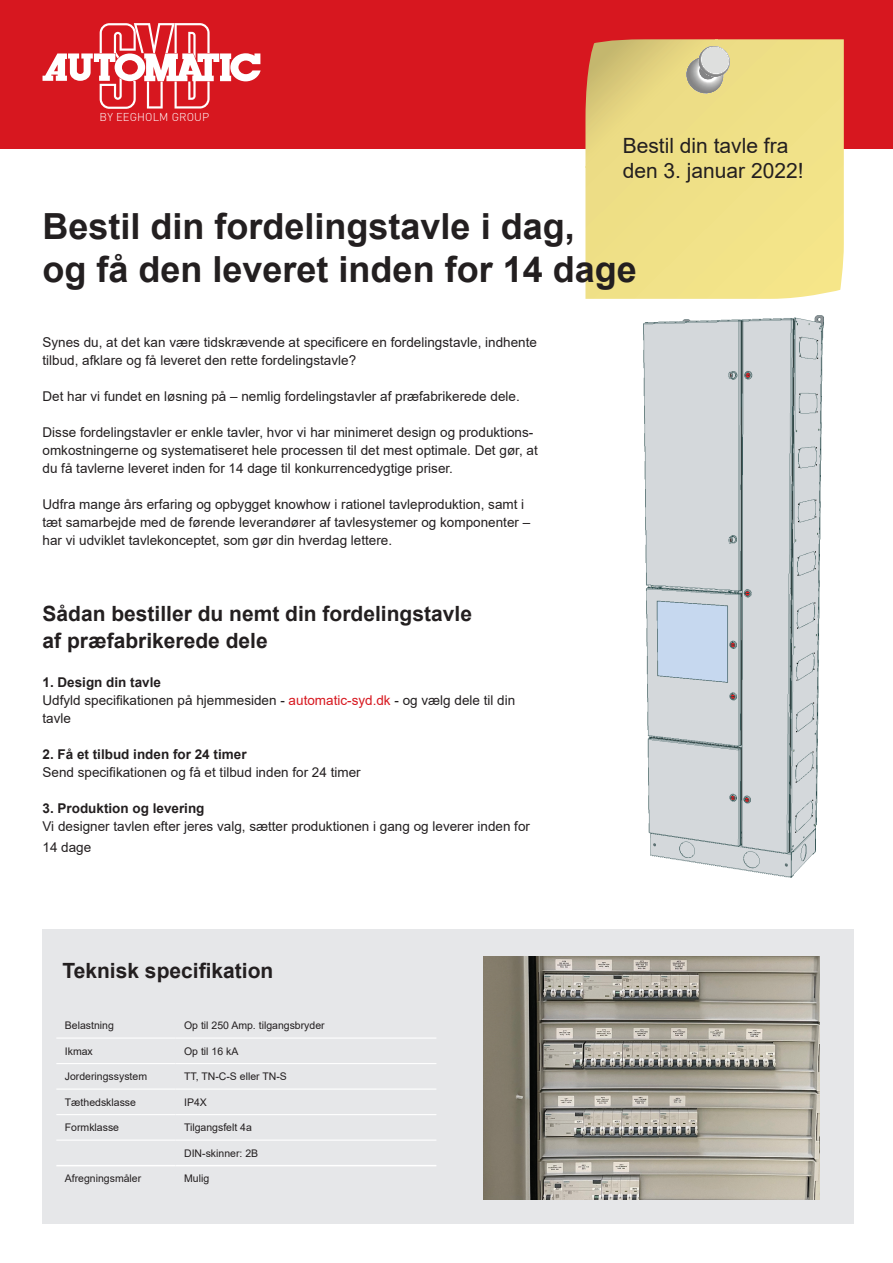
<style>
.page{position:relative;width:893px;height:1263px;background:#fff}
.page>*{position:absolute;margin:0;border:0;box-sizing:border-box;transform-origin:0 0}
.t1{font:700 36px/43.2px "Arial";color:#231f20}
.t2{font:700 21px/27px "Arial";color:#231f20}
.t3{font:21px/25.2px "Arial";color:#231f20}
.t4{font:16.2px "Arial";color:#040503}
.t5{font:13.5px/18px "Arial";color:#231f20}
.t6{font:700 13.5px "Arial";color:#231f20}
.t7{font:300 11.25px "DINOT";letter-spacing:.01em;color:#fff}
.t8{font:10.5px "Arial";color:#231f20}
.s1{font-weight:700}
.s2{color:#d7171f}
</style>
<div class="page">
<div style="left:0;top:0;width:893px;height:148px;background:#d7171f"></div>
<svg style="left:43px;top:23px;width:218px;height:86px"></svg>
<svg style="left:585px;top:39px;width:259px;height:260px;background:#eddd86"></svg>
<svg style="left:684px;top:45px;width:47px;height:51px;background:#cdc8a7"></svg>
<div style="left:43px;top:929px;width:811px;height:294px;background:#e6e7e9"></div>
<hr style="left:56px;top:1037px;width:120px;height:2px;background:#fff">
<hr style="left:176px;top:1037px;width:260px;height:2px;background:#fff">
<hr style="left:56px;top:1063px;width:120px;height:1px;background:#fff">
<hr style="left:176px;top:1063px;width:260px;height:1px;background:#fff">
<hr style="left:56px;top:1088px;width:120px;height:2px;background:#fff">
<hr style="left:176px;top:1088px;width:260px;height:2px;background:#fff">
<hr style="left:56px;top:1114px;width:120px;height:1px;background:#fff">
<hr style="left:176px;top:1114px;width:260px;height:1px;background:#fff">
<hr style="left:56px;top:1139px;width:120px;height:2px;background:#fff">
<hr style="left:176px;top:1139px;width:260px;height:2px;background:#fff">
<hr style="left:56px;top:1165px;width:120px;height:1px;background:#fff">
<hr style="left:176px;top:1165px;width:260px;height:1px;background:#fff">
<img style="left:483px;top:956px;width:336px;height:243px">
<img style="left:643px;top:315px;width:181px;height:563px">
<p class="t7" style="left:100px;top:109px;width:111px">BY EEGHOLM GROUP</p>
<h2 class="t3" style="left:623px;top:133px;width:182px">Bestil din tavle fra den 3. januar 2022!</h2>
<h1 class="t1" style="left:43px;top:205px;width:596px">Bestil din fordelingstavle i dag,<br>og få den leveret inden for 14 dage</h1>
<p class="t4" style="left:221px;top:250px;width:230px">Tavle navn P3X10A63MM2D1K</p>
<p class="t4" style="left:222px;top:269px;width:210px">Tavle reference MAM &amp; SRH</p>
<p class="t5" style="left:43px;top:333px;width:496px">Synes du, at det kan være tidskrævende at specificere en fordelingstavle, indhente tilbud, afklare og få leveret den rette fordelingstavle?</p>
<p class="t5" style="left:43px;top:387px;width:479px">Det har vi fundet en løsning på – nemlig fordelingstavler af præfabrikerede dele.</p>
<p class="t5" style="left:43px;top:423px;width:497px">Disse fordelingstavler er enkle tavler, hvor vi har minimeret design og produktions&shy;omkostningerne og systematiseret hele processen til det mest optimale. Det gør, at du få tavlerne leveret inden for 14 dage til konkurrencedygtige priser.</p>
<p class="t5" style="left:43px;top:495px;width:489px">Udfra mange års erfaring og opbygget knowhow i rationel tavleproduktion, samt i tæt samarbejde med de førende leverandører af tavlesystemer og komponenter – har vi udviklet tavlekonceptet, som gør din hverdag lettere.</p>
<h2 class="t2" style="left:43px;top:601px;width:431px">Sådan bestiller du nemt din fordelingstavle af præfabrikerede dele</h2>
<p class="t5" style="left:43px;top:673px;width:474px"><span class="s1">1. Design din tavle<br></span>Udfyld specifikationen på hjemmesiden - <span class="s2">automatic-syd.dk</span> - og vælg dele til din tavle</p>
<p class="t6" style="left:43px;top:745px;width:206px">2. Få et tilbud inden for 24 timer</p>
<p class="t5" style="left:43px;top:763px;width:320px">Send specifikationen og få et tilbud inden for 24 timer</p>
<p class="t6" style="left:43px;top:799px;width:164px">3. Produktion og levering</p>
<p class="t5" style="left:43px;top:816px;width:489px;line-height:21px">Vi designer tavlen efter jeres valg, sætter produktionen i gang og leverer inden for<br>14 dage</p>
<h2 class="t2" style="left:63px;top:957px;width:212px">Teknisk specifikation</h2>
<p class="t8" style="left:65px;top:1018px;width:51px">Belastning</p>
<p class="t8" style="left:184px;top:1018px;width:142px">Op til 250 Amp. tilgangsbryder</p>
<p class="t8" style="left:65px;top:1044px;width:30px">Ikmax</p>
<p class="t8" style="left:184px;top:1044px;width:56px">Op til 16 kA</p>
<p class="t8" style="left:65px;top:1069px;width:84px">Jorderingssystem</p>
<p class="t8" style="left:184px;top:1069px;width:104px">TT, TN-C-S eller TN-S</p>
<p class="t8" style="left:65px;top:1095px;width:73px">Tæthedsklasse</p>
<p class="t8" style="left:184px;top:1095px;width:24px">IP4X</p>
<p class="t8" style="left:65px;top:1120px;width:56px">Formklasse</p>
<p class="t8" style="left:184px;top:1120px;width:69px">Tilgangsfelt 4a</p>
<p class="t8" style="left:184px;top:1146px;width:76px">DIN-skinner: 2B</p>
<p class="t8" style="left:65px;top:1171px;width:78px">Afregningsmåler</p>
<p class="t8" style="left:184px;top:1171px;width:27px">Mulig</p>
</div>
